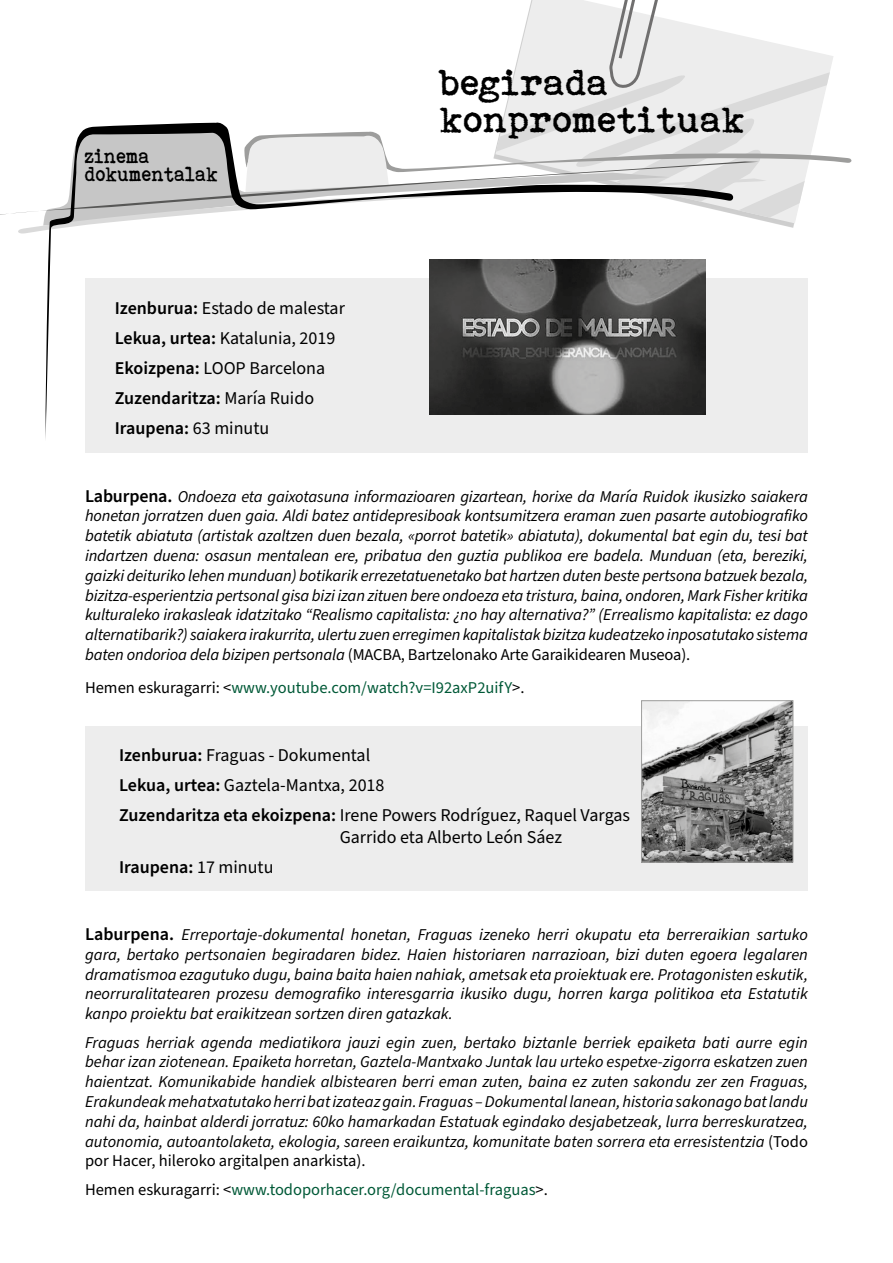
<style>
.page{position:relative;width:893px;height:1263px;background:#fff}
.page>*{position:absolute;margin:0;border:0;box-sizing:border-box;transform-origin:0 0}
.t1{font:37.5px/37.5px "Bohemian typewriter";letter-spacing:-.03em;color:#000}
.t2{font:21px/18px "Bohemian typewriter";letter-spacing:-.03em;color:#000;scale:.9 1}
.t3{font:18px/30.2px "Source Sans Pro";color:#000}
.t4{font:600 18px "Source Sans Pro";color:#000}
.t5{font:italic 16.5px/19.8px "Source Sans Pro";letter-spacing:-.01em;color:#000;text-align:justify}
.t6{font:16.5px "Source Sans Pro";color:#005937}
.s1{font-weight:600}
.s2{font-weight:600;font-style:normal;font-size:18px}
.s3{font-style:normal}
.s4{color:#000}
.s5{font-weight:400}
</style>
<div class="page">
<svg style="left:18px;top:0;width:834px;height:234px"></svg>
<svg style="left:0;top:161px;width:759px;height:63px"></svg>
<svg style="left:44px;top:122px;width:689px;height:317px"></svg>
<div style="left:85px;top:279px;width:723px;height:174px;background:#ededed"></div>
<div style="left:85px;top:726px;width:723px;height:164px;background:#ededed"></div>
<img style="left:429px;top:259px;width:277px;height:156px">
<img style="left:643px;top:702px;width:148px;height:158px">
<div style="left:641px;top:700px;width:152px;height:162px;border:1px solid #9d9d9c"></div>
<p class="t2" style="left:85px;top:147px;width:151px">zinema dokumentalak</p>
<p class="t3" style="left:115px;top:293px;width:232px"><span class="s1">Izenburua:</span> Estado de malestar<br><span class="s1">Lekua, urtea:</span> Katalunia, 2019<br><span class="s1">Ekoizpena:</span> LOOP Barcelona<br><span class="s1">Zuzendaritza:</span> María Ruido<br><span class="s1">Iraupena:</span> 63 minutu</p>
<h1 class="t1" style="left:441px;top:63px;width:308px">begirada konprometituak</h1>
<p class="t5" style="left:85px;top:487px;width:724px"><span class="s2">Laburpena.</span> Ondoeza eta gaixotasuna informazioaren gizartean, horixe da María Ruidok ikusizko saiakera honetan jorratzen duen gaia. Aldi batez antidepresiboak kontsumitzera eraman zuen pasarte autobiografiko batetik abiatuta (artistak azaltzen duen bezala, «porrot batetik» abiatuta), dokumental bat egin du, tesi bat indartzen duena: osasun mentalean ere, pribatua den guztia publikoa ere badela. Munduan (eta, bereziki, gaizki deituriko lehen munduan) botikarik errezetatuenetako bat hartzen duten beste pertsona batzuek bezala, bizitza-esperientzia pertsonal gisa bizi izan zituen bere ondoeza eta tristura, baina, ondoren, Mark Fisher kritika kulturaleko irakasleak idatzitako “Realismo capitalista: ¿no hay alternativa?” (Errealismo kapitalista: ez dago alternatibarik?) saiakera irakurrita, ulertu zuen erregimen kapitalistak bizitza kudeatzeko inposatutako sistema baten ondorioa dela bizipen pertsonala <span class="s3">(MACBA, Bartzelonako Arte Garaikidearen Museoa).</span></p>
<p class="t6" style="left:85px;top:676px;width:441px"><span class="s4">Hemen eskuragarri: &lt;</span>www.youtube.com/watch?v=I92axP2uifY<span class="s4">&gt;.</span></p>
<p class="t3" style="left:119px;top:741px;width:513px"><span class="s1">Izenburua:</span> Fraguas - Dokumental<br><span class="s1">Lekua, urtea:</span> Gaztela-Mantxa, 2018<br><span class="s1">Zuzendaritza eta ekoizpena:</span> Irene Powers Rodríguez, Raquel Vargas</p>
<p class="t3" style="left:340px;top:822px;width:224px">Garrido eta Alberto León Sáez</p>
<p class="t4" style="left:119px;top:855px;width:156px">Iraupena: <span class="s5">17 minutu</span></p>
<p class="t5" style="left:85px;top:925px;width:724px"><span class="s2">Laburpena.</span> Erreportaje-dokumental honetan, Fraguas izeneko herri okupatu eta berreraikian sartuko gara, bertako pertsonaien begiradaren bidez. Haien historiaren narrazioan, bizi duten egoera legalaren dramatismoa ezagutuko dugu, baina baita haien nahiak, ametsak eta proiektuak ere. Protagonisten eskutik, neorruralitatearen prozesu demografiko interesgarria ikusiko dugu, horren karga politikoa eta Estatutik kanpo proiektu bat eraikitzean sortzen diren gatazkak.</p>
<p class="t5" style="left:85px;top:1033px;width:724px">Fraguas herriak agenda mediatikora jauzi egin zuen, bertako biztanle berriek epaiketa bati aurre egin behar izan ziotenean. Epaiketa horretan, Gaztela-Mantxako Juntak lau urteko espetxe-zigorra eskatzen zuen haientzat. Komunikabide handiek albistearen berri eman zuten, baina ez zuten sakondu zer zen Fraguas, Erakundeak mehatxatutako herri bat izateaz gain. Fraguas – Dokumental lanean, historia sakonago bat landu nahi da, hainbat alderdi jorratuz: 60ko hamarkadan Estatuak egindako desjabetzeak, lurra berreskuratzea, autonomia, autoantolaketa, ekologia, sareen eraikuntza, komunitate baten sorrera eta erresistentzia <span class="s3">(Todo por Hacer, hileroko argitalpen anarkista).</span></p>
<p class="t6" style="left:85px;top:1178px;width:464px"><span class="s4">Hemen eskuragarri: &lt;</span>www.todoporhacer.org/documental-fraguas<span class="s4">&gt;.</span></p>
</div>
